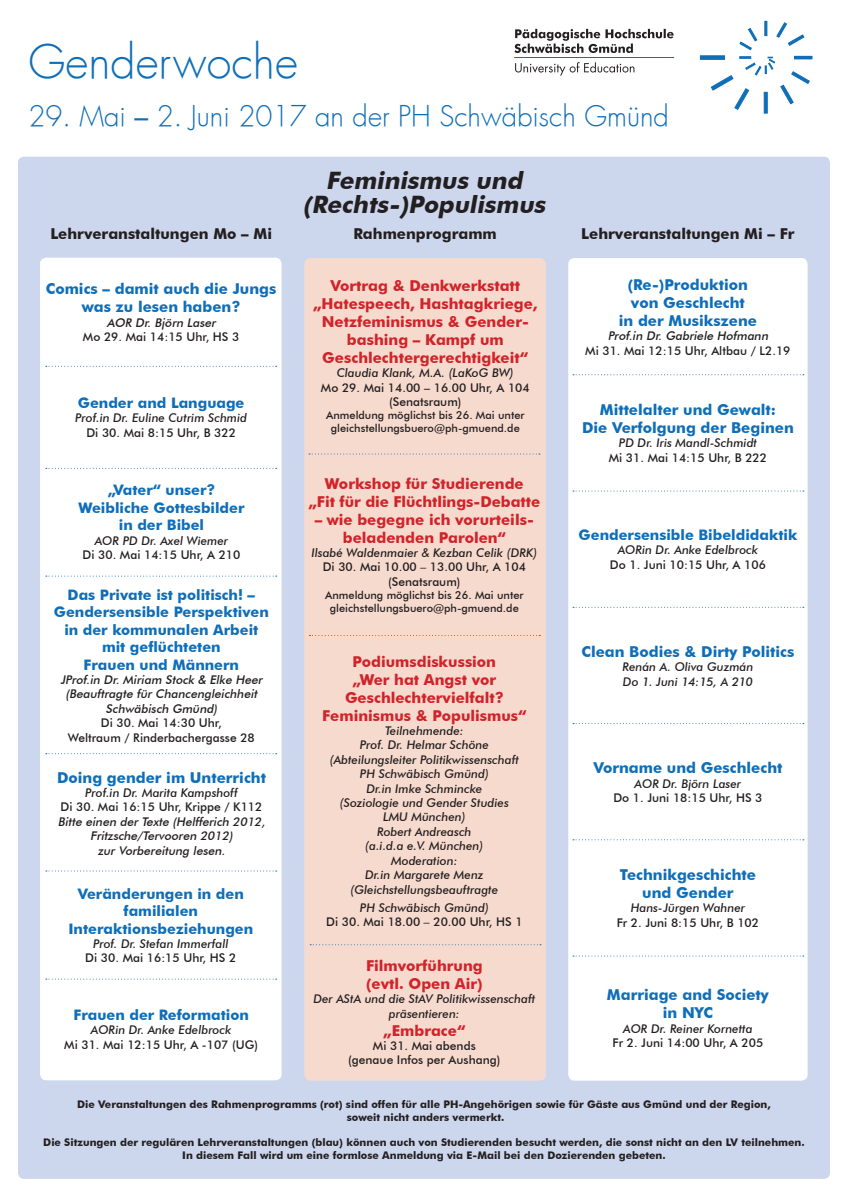
<style>
.page{position:relative;width:848px;height:1198px;background:#fff}
.page>*{position:absolute;margin:0;border:0;box-sizing:border-box;transform-origin:0 0}
.t1{font:300 45px "Futura";color:#0f6eb8}
.t2{font:300 27.5px "Futura";color:#0f6eb8}
.t3{font:italic 700 24px/24px "Futura BT";color:#231f20;text-align:center}
.t4{font:700 15px/18px "Futura BT";color:#d1232a;text-align:center}
.t5{font:700 15px/18px "Futura BT";color:#0f6eb8;text-align:center}
.t6{font:700 15px "Futura BT";color:#231f20}
.t7{font:700 14.5px/17.4px "Futura BT";color:#0f6eb8;text-align:center}
.t8{font:italic 500 12px/14.4px "Futura BT";color:#231f20;text-align:center}
.t9{font:500 12px/14.4px "Futura BT";color:#231f20;text-align:center}
.t10{font:italic 500 12px/14.4px "Futura BT";color:#231f20;text-align:center}
.t11{font:500 11px/13.2px "Futura BT";color:#231f20;text-align:center}
.t12{font:700 10.5px/12.6px "Futura BT";color:#231f20;text-align:center}
.s1{font-weight:400}
.s2{font-size:15px}
.s3{font-style:italic}
</style>
<div class="page">
<div style="left:18px;top:157px;width:812px;height:1022px;background:#ccd6ec;border-radius:6px"></div>
<div style="left:40px;top:258px;width:241px;height:822px;background:#fff;border-radius:6px"></div>
<hr style="left:700px;top:56px;width:24px;height:3px;background:#0f6eb8">
<div style="left:764px;top:92px;width:3px;height:21px;background:#0f6eb8;border:1px solid #0f6eb8"></div>
<svg style="left:780px;top:72px;width:29px;height:32px"></svg>
<div style="left:794px;top:56px;width:18px;height:3px;border:1px solid #0f6eb8"></div>
<svg style="left:776px;top:23px;width:28px;height:22px"></svg>
<div style="left:764px;top:21px;width:3px;height:15px;background:#0f6eb8;border:1px solid #0f6eb8"></div>
<svg style="left:739px;top:28px;width:18px;height:22px"></svg>
<svg style="left:711px;top:57px;width:63px;height:52px"></svg>
<svg style="left:514px;top:29px;width:159px;height:24px"></svg>
<svg style="left:515px;top:62px;width:119px;height:14px"></svg>
<hr style="left:514px;top:57px;width:160px;height:1px;background:#0f6eb8">
<div style="left:304px;top:258px;width:242px;height:822px;background:#f7dace;border-radius:6px"></div>
<div style="left:568px;top:258px;width:239px;height:822px;background:#fff;border-radius:6px"></div>
<svg style="left:46px;top:366px;width:231px;height:1px"></svg>
<svg style="left:46px;top:468px;width:231px;height:1px"></svg>
<svg style="left:46px;top:575px;width:231px;height:1px"></svg>
<svg style="left:46px;top:753px;width:231px;height:1px"></svg>
<svg style="left:46px;top:870px;width:231px;height:1px"></svg>
<svg style="left:46px;top:978px;width:231px;height:1px"></svg>
<svg style="left:573px;top:374px;width:230px;height:1px"></svg>
<svg style="left:573px;top:490px;width:230px;height:1px"></svg>
<svg style="left:573px;top:607px;width:230px;height:1px"></svg>
<svg style="left:573px;top:723px;width:230px;height:1px"></svg>
<svg style="left:573px;top:839px;width:230px;height:1px"></svg>
<svg style="left:573px;top:955px;width:230px;height:1px"></svg>
<svg style="left:309px;top:453px;width:231px;height:1px"></svg>
<svg style="left:310px;top:944px;width:231px;height:1px"></svg>
<svg style="left:309px;top:635px;width:231px;height:1px"></svg>
<h1 class="t1" style="left:28px;top:34px;width:271px">Genderwoche</h1>
<h2 class="t2" style="left:28px;top:99px;width:642px">29. Mai <span class="s1">–</span> 2. Juni 2017 an der PH Schwäbisch Gmünd</h2>
<h3 class="t3" style="left:303px;top:168px;width:249px">Feminismus und (Rechts-)Populismus</h3>
<p class="t6" style="left:50px;top:224px;width:223px">Lehrveranstaltungen Mo – Mi</p>
<p class="t6" style="left:353px;top:224px;width:145px">Rahmenprogramm</p>
<p class="t6" style="left:581px;top:224px;width:215px">Lehrveranstaltungen Mi – Fr</p>
<p class="t5" style="left:46px;top:280px;width:232px">Comics – damit auch die Jungs was zu lesen haben?</p>
<p class="t10" style="left:107px;top:315px;width:113px">AOR Dr. Björn Laser</p>
<p class="t9" style="left:83px;top:329px;width:158px">Mo 29. Mai 14:15 Uhr, HS 3</p>
<p class="t7" style="left:78px;top:394px;width:168px">Gender and Language</p>
<p class="t8" style="left:75px;top:411px;width:173px">Prof.in Dr. Euline Cutrim Schmid</p>
<p class="t9" style="left:86px;top:425px;width:151px">Di 30. Mai 8:15 Uhr, B 322</p>
<p class="t7" style="left:78px;top:481px;width:168px">„Vater“ unser?<br>Weibliche Gottesbilder in der Bibel</p>
<p class="t8" style="left:95px;top:533px;width:135px">AOR PD Dr. Axel Wiemer</p>
<p class="t9" style="left:83px;top:547px;width:159px">Di 30. Mai 14:15 Uhr, A 210</p>
<p class="t7" style="left:54px;top:586px;width:216px">Das Private ist politisch! <span class="s2">–<br></span>Gendersensible Perspektiven in der kommunalen Arbeit mit geflüchteten<br>Frauen und Männern</p>
<p class="t10" style="left:60px;top:672px;width:206px">JProf.in Dr. Miriam Stock &amp; Elke Heer (Beauftragte für Chancengleichheit<br>Schwäbisch Gmünd)</p>
<p class="t9" style="left:68px;top:716px;width:188px">Di 30. Mai 14:30 Uhr,<br>Weltraum / Rinderbachergasse 28</p>
<p class="t5" style="left:57px;top:768px;width:210px">Doing gender im Unterricht</p>
<p class="t8" style="left:85px;top:785px;width:154px">Prof.in Dr. Marita Kampshoff</p>
<p class="t9" style="left:61px;top:800px;width:203px">Di 30. Mai 16:15 Uhr, Krippe / K112</p>
<p class="t10" style="left:58px;top:814px;width:211px">Bitte einen der Texte (Helfferich 2012,<br>Fritzsche/Tervooren 2012)<br>zur Vorbereitung lesen.</p>
<p class="t7" style="left:68px;top:885px;width:186px">Veränderungen in den familialen<br>Interaktionsbeziehungen</p>
<p class="t8" style="left:93px;top:936px;width:137px">Prof. Dr. Stefan Immerfall</p>
<p class="t9" style="left:85px;top:951px;width:152px">Di 30. Mai 16:15 Uhr, HS 2</p>
<p class="t7" style="left:73px;top:1006px;width:177px">Frauen der Reformation</p>
<p class="t8" style="left:91px;top:1023px;width:142px">AORin Dr. Anke Edelbrock</p>
<p class="t9" style="left:64px;top:1037px;width:195px">Mi 31. Mai 12:15 Uhr, A -107 (UG)</p>
<p class="t4" style="left:313px;top:276px;width:226px">Vortrag &amp; Denkwerkstatt „Hatespeech, Hashtagkriege,<br>Netzfeminismus &amp; Gender&shy;bashing – Kampf um<br>Geschlechtergerechtigkeit“</p>
<p class="t8" style="left:337px;top:365px;width:178px">Claudia Klank, M.A. (LaKoG BW)</p>
<p class="t9" style="left:321px;top:380px;width:210px">Mo 29. Mai 14.00 – 16.00 Uhr, A 104 (Senatsraum)</p>
<p class="t11" style="left:326px;top:408px;width:200px">Anmeldung möglichst bis 26. Mai unter gleichstellungsbuero@ph-gmuend.de</p>
<p class="t4" style="left:308px;top:474px;width:233px">Workshop für Studierende<br>„Fit für die Flüchtlings-Debatte</p>
<p class="t4" style="left:315px;top:510px;width:221px">– wie begegne ich vorurteils&shy;beladenden Parolen“</p>
<p class="t9" style="left:311px;top:545px;width:227px"><span class="s3">Ilsabé Waldenmaier &amp; Kezban Celik (DRK)<br></span>Di 30. Mai 10.00 <span class="s3">–</span> 13.00 Uhr, A 104 (Senatsraum)</p>
<p class="t11" style="left:325px;top:588px;width:200px">Anmeldung möglichst bis 26. Mai unter gleichstellungsbuero@ph-gmuend.de</p>
<p class="t4" style="left:322px;top:652px;width:206px">Podiumsdiskussion<br>„Wer hat Angst vor<br>Geschlechtervielfalt?<br>Feminismus &amp; Populismus“</p>
<p class="t8" style="left:330px;top:723px;width:191px">Teilnehmende:<br>Prof. Dr. Helmar Schöne (Abteilungsleiter Politikwissenschaft<br>PH Schwäbisch Gmünd)<br>Dr.in Imke Schmincke<br>(Soziologie und Gender Studies<br>LMU München)<br>Robert Andreasch<br>(a.i.d.a e.V. München)<br>Moderation:<br>Dr.in Margarete Menz (Gleichstellungsbeauftragte</p>
<p class="t9" style="left:326px;top:900px;width:198px"><span class="s3">PH Schwäbisch Gmünd)<br></span>Di 30. Mai 18.00 <span class="s3">–</span> 20.00 Uhr, HS 1</p>
<p class="t4" style="left:366px;top:956px;width:118px;text-align:left">Filmvorführung (evtl. Open Air)</p>
<p class="t8" style="left:313px;top:991px;width:223px">Der AStA und die StAV Politikwissenschaft präsentieren:</p>
<p class="t4" style="left:383px;top:1021px;width:84px">„Embrace“</p>
<p class="t9" style="left:348px;top:1038px;width:154px">Mi 31. Mai abends<br>(genaue Infos per Aushang)</p>
<p class="t5" style="left:619px;top:275px;width:140px">(Re-)Produktion von Geschlecht<br>in der Musikszene</p>
<p class="t10" style="left:607px;top:329px;width:164px">Prof.in Dr. Gabriele Hofmann</p>
<p class="t9" style="left:585px;top:343px;width:207px">Mi 31. Mai 12:15 Uhr, Altbau / L2.19</p>
<p class="t5" style="left:582px;top:400px;width:213px">Mittelalter und Gewalt:<br>Die Verfolgung der Beginen</p>
<p class="t8" style="left:618px;top:435px;width:140px">PD Dr. Iris Mandl-Schmidt</p>
<p class="t9" style="left:608px;top:450px;width:160px">Mi 31. Mai 14:15 Uhr, B 222</p>
<p class="t7" style="left:578px;top:526px;width:220px">Gendersensible Bibeldidaktik</p>
<p class="t8" style="left:617px;top:542px;width:142px">AORin Dr. Anke Edelbrock</p>
<p class="t9" style="left:610px;top:557px;width:157px">Do 1. Juni 10:15 Uhr, A 106</p>
<p class="t5" style="left:581px;top:642px;width:214px">Clean Bodies &amp; Dirty Politics</p>
<p class="t8" style="left:622px;top:659px;width:132px;text-align:left">Renán A. Oliva Guzmán<br>Do 1. Juni 14:15, A 210</p>
<p class="t5" style="left:593px;top:759px;width:190px">Vorname und Geschlecht</p>
<p class="t8" style="left:634px;top:776px;width:108px">AOR Dr. Björn Laser</p>
<p class="t9" style="left:613px;top:790px;width:151px">Do 1. Juni 18:15 Uhr, HS 3</p>
<p class="t5" style="left:620px;top:865px;width:137px">Technikgeschichte und Gender</p>
<p class="t8" style="left:630px;top:901px;width:116px">Hans-Jürgen Wahner</p>
<p class="t9" style="left:616px;top:915px;width:144px">Fr 2. Juni 8:15 Uhr, B 102</p>
<p class="t5" style="left:607px;top:986px;width:163px">Marriage and Society in NYC</p>
<p class="t8" style="left:623px;top:1021px;width:131px">AOR Dr. Reiner Kornetta</p>
<p class="t9" style="left:612px;top:1035px;width:152px">Fr 2. Juni 14:00 Uhr, A 205</p>
<p class="t12" style="left:77px;top:1098px;width:695px">Die Veranstaltungen des Rahmenprogramms (rot) sind offen für alle PH-Angehörigen sowie für Gäste aus Gmünd und der Region, soweit nicht anders vermerkt.</p>
<p class="t12" style="left:43px;top:1135px;width:763px">Die Sitzungen der regulären Lehrveranstaltungen (blau) können auch von Studierenden besucht werden, die sonst nicht an den LV teilnehmen.<br>In diesem Fall wird um eine formlose Anmeldung via E-Mail bei den Dozierenden gebeten.</p>
</div>
